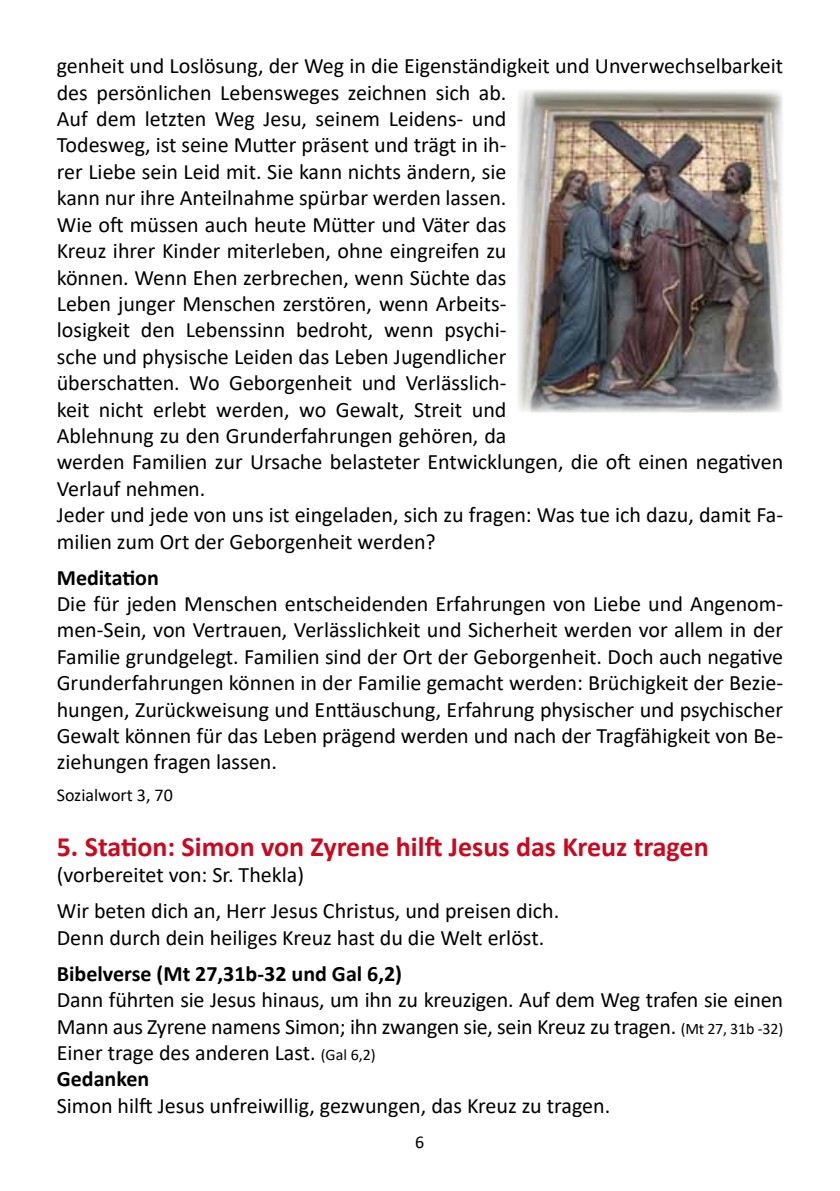
<style>
.page{position:relative;width:840px;height:1191px;background:#fff}
.page>*{position:absolute;margin:0;border:0;box-sizing:border-box;transform-origin:0 0}
.t1{font:700 28px "Calibri";color:#cd071e}
.t2{font:22px/26.4px "Calibri";color:#000}
.t3{font:700 22px "Calibri";color:#000}
.t4{font:18px "Calibri";color:#000}
.s1{font-size:16px}
.s2{font-weight:700}
</style>
<div class="page">
<img style="left:518px;top:90px;width:264px;height:322px">
<p class="t2" style="left:57px;top:52px;width:727px">genheit und Loslösung, der Weg in die Eigenständigkeit und Unverwechselbarkeit des persönlichen Lebensweges zeichnen sich ab.<br>Auf dem letzten Weg Jesu, seinem Leidens- und<br>Todesweg, ist seine Mutter präsent und trägt in ih-<br>rer Liebe sein Leid mit. Sie kann nichts ändern, sie<br>kann nur ihre Anteilnahme spürbar werden lassen.<br>Wie oft müssen auch heute Mütter und Väter das<br>Kreuz ihrer Kinder miterleben, ohne eingreifen zu<br>können. Wenn Ehen zerbrechen, wenn Süchte das<br>Leben junger Menschen zerstören, wenn Arbeits-<br>losigkeit den Lebenssinn bedroht, wenn psychi-<br>sche und physische Leiden das Leben Jugendlicher<br>überschatten. Wo Geborgenheit und Verlässlich-<br>keit nicht erlebt werden, wo Gewalt, Streit und<br>Ablehnung zu den Grunderfahrungen gehören, da<br>werden Familien zur Ursache belasteter Entwicklungen, die oft einen negativen Verlauf nehmen.<br>Jeder und jede von uns ist eingeladen, sich zu fragen: Was tue ich dazu, damit Fa&shy;milien zum Ort der Geborgenheit werden?</p>
<p class="t3" style="left:57px;top:562px;width:104px">Meditation</p>
<p class="t2" style="left:57px;top:590px;width:727px;text-align:justify">Die für jeden Menschen entscheidenden Erfahrungen von Liebe und Angenom&shy;men-Sein, von Vertrauen, Verlässlichkeit und Sicherheit werden vor allem in der Familie grundgelegt. Familien sind der Ort der Geborgenheit. Doch auch negative Grunderfahrungen können in der Familie gemacht werden: Brüchigkeit der Bezie&shy;hungen, Zurückweisung und Enttäuschung, Erfahrung physischer und psychischer Gewalt können für das Leben prägend werden und nach der Tragfähigkeit von Be&shy;ziehungen fragen lassen.</p>
<p class="t4" style="left:57px;top:782px;width:118px">Sozialwort 3, 70</p>
<p class="t1" style="left:57px;top:827px;width:653px">5. Station: Simon von Zyrene hilft Jesus das Kreuz tragen</p>
<p class="t2" style="left:57px;top:856px;width:503px;line-height:36px">(vorbereitet von: Sr. Thekla)<br>Wir beten dich an, Herr Jesus Christus, und preisen dich.</p>
<p class="t2" style="left:57px;top:923px;width:488px">Denn durch dein heiliges Kreuz hast du die Welt erlöst.</p>
<p class="t3" style="left:57px;top:958px;width:347px">Bibelverse (Mt 27,31b-32 und Gal 6,2)</p>
<p class="t2" style="left:57px;top:986px;width:727px">Dann führten sie Jesus hinaus, um ihn zu kreuzigen. Auf dem Weg trafen sie einen Mann aus Zyrene namens Simon; ihn zwangen sie, sein Kreuz zu tragen. <span class="s1">(Mt 27, 31b -32)<br></span>Einer trage des anderen Last. <span class="s1">(Gal 6,2)<br></span><span class="s2">Gedanken</span></p>
<p class="t2" style="left:57px;top:1091px;width:554px">Simon hilft Jesus unfreiwillig, gezwungen, das Kreuz zu tragen.</p>
<p class="t4" style="left:415px;top:1129px;width:11px">6</p>
</div>
